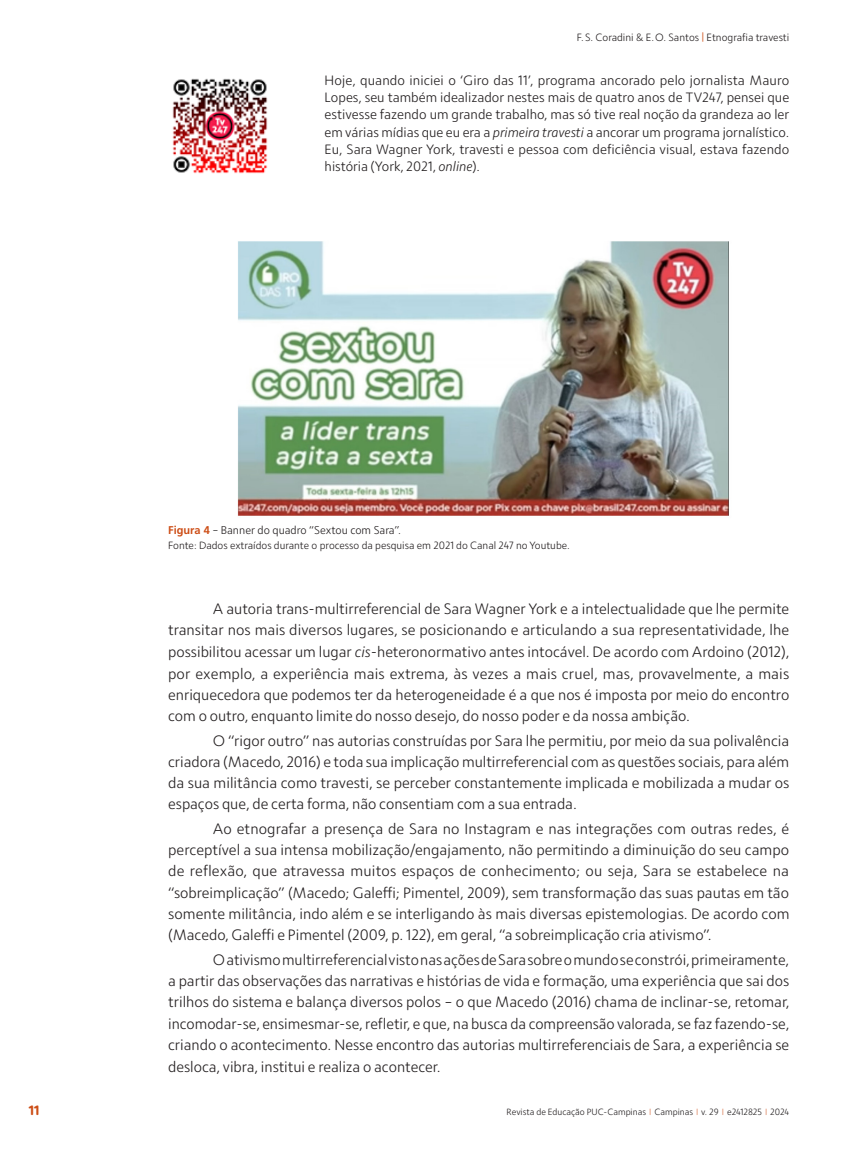
<style>
.page{position:relative;width:851px;height:1149px;background:#fff}
.page>*{position:absolute;margin:0;border:0;box-sizing:border-box;transform-origin:0 0}
.P1{font:300 15px/21.5px "Moniker Basic";color:#231f20;text-align:justify}
.P1a{font:300 13.5px/17.2px "Moniker Basic";letter-spacing:.005em;color:#231f20;text-align:justify}
.t1{font:700 13.5px "Moniker Basic";color:#cd4e17}
.FIGURAS_Cabeçalho{font:300 11.25px "Moniker Basic";color:#231f20}
.Figuras_Fonte_Nota{font:300 10.5px "Moniker Basic";color:#231f20}
.t2{font:300 9px "Moniker Basic";color:#231f20}
.s1{font-weight:500;font-size:10.05px;color:#d77145}
.s2{font-style:italic}
.s3{font-family:"Frutiger LT Std";font-weight:700;color:#cd4e17}
.s4{color:#d77145}
</style>
<div class="page">
<img style="left:172px;top:78px;width:96px;height:96px">
<img style="left:237px;top:241px;width:492px;height:275px">
<p class="Figuras_Fonte_Nota" style="left:576px;top:30px;width:214px">F.S. Coradini &amp; E.O. Santos <span class="s1">|</span> Etnografia travesti</p>
<p class="P1a" style="left:324px;top:71px;width:466px">Hoje, quando iniciei o ‘Giro das 11’, programa ancorado pelo jornalista Mauro Lopes, seu também idealizador nestes mais de quatro anos de TV247, pensei que estivesse fazendo um grande trabalho, mas só tive real noção da grandeza ao ler em várias mídias que eu era a <span class="s2">primeira travesti</span> a ancorar um programa jornalístico.<br>Eu, Sara Wagner York, travesti e pessoa com deficiência visual, estava fazendo história (York, 2021, <span class="s2">online</span>).</p>
<p class="FIGURAS_Cabeçalho" style="left:168px;top:522px;width:234px"><span class="s3">Figura 4</span> – Banner do quadro “Sextou com Sara”.</p>
<p class="Figuras_Fonte_Nota" style="left:168px;top:538px;width:403px">Fonte: Dados extraídos durante o processo da pesquisa em 2021 do Canal 247 no Youtube.</p>
<p class="P1" style="left:168px;top:597px;width:622px;text-indent:45px">A autoria trans-multirreferencial de Sara Wagner York e a intelectualidade que lhe permite transitar nos mais diversos lugares, se posicionando e articulando a sua representatividade, lhe possibilitou acessar um lugar <span class="s2">cis</span>-heteronormativo antes intocável. De acordo com Ardoino (2012), por exemplo, a experiência mais extrema, às vezes a mais cruel, mas, provavelmente, a mais enriquecedora que podemos ter da heterogeneidade é a que nos é imposta por meio do encontro com o outro, enquanto limite do nosso desejo, do nosso poder e da nossa ambição.</p>
<p class="P1" style="left:168px;top:729px;width:622px;line-height:21px;text-indent:45px">O “rigor outro” nas autorias construídas por Sara lhe permitiu, por meio da sua polivalência criadora (Macedo, 2016) e toda sua implicação multirreferencial com as questões sociais, para além da sua militância como travesti, se perceber constantemente implicada e mobilizada a mudar os espaços que, de certa forma, não consentiam com a sua entrada.</p>
<p class="P1" style="left:168px;top:818px;width:622px;line-height:21px;text-indent:45px">Ao etnografar a presença de Sara no Instagram e nas integrações com outras redes, é perceptível a sua intensa mobilização/engajamento, não permitindo a diminuição do seu campo de reflexão, que atravessa muitos espaços de conhecimento; ou seja, Sara se estabelece na “sobreimplicação” (Macedo; Galeffi; Pimentel, 2009), sem transformação das suas pautas em tão somente militância, indo além e se interligando às mais diversas epistemologias. De acordo com (Macedo, Galeffi e Pimentel (2009, p. 122), em geral, “a sobreimplicação cria ativismo”.</p>
<p class="P1" style="left:168px;top:948px;width:622px;text-indent:45px">O ativismo multirreferencial visto nas ações de Sara sobre o mundo se constrói, primeiramente, a partir das observações das narrativas e histórias de vida e formação, uma experiência que sai dos trilhos do sistema e balança diversos polos – o que Macedo (2016) chama de inclinar-se, retomar, incomodar-se, ensimesmar-se, refletir, e que, na busca da compreensão valorada, se faz fazendo-se, criando o acontecimento. Nesse encontro das autorias multirreferenciais de Sara, a experiência se desloca, vibra, institui e realiza o acontecer.</p>
<p class="t1" style="left:29px;top:1100px;width:12px">11</p>
<p class="t2" style="left:506px;top:1105px;width:284px">Revista de Educação PUC-Campinas <span class="s4">I</span> Campinas <span class="s4">I</span> v. 29 <span class="s4">I</span> e2412825 <span class="s4">I</span> 2024</p>
</div>
